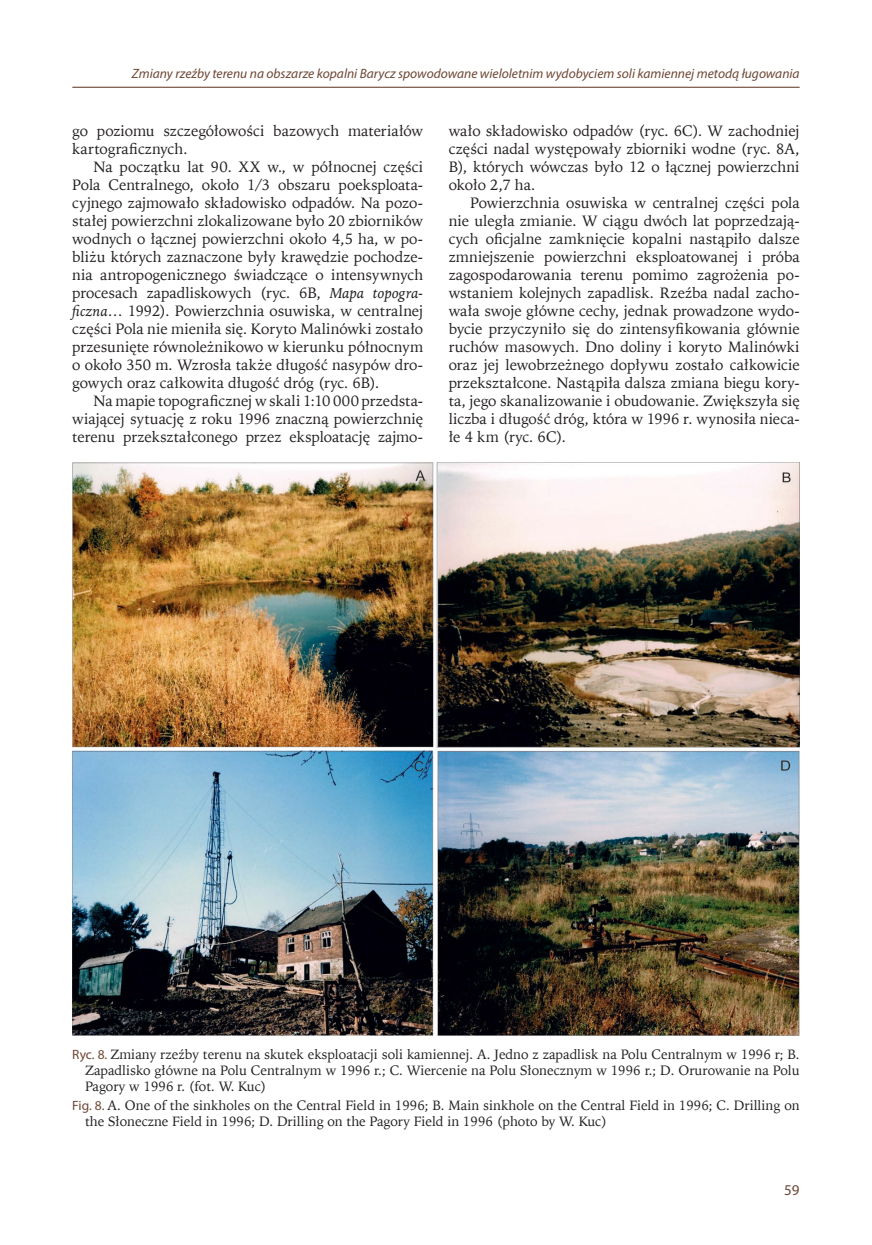
<style>
.page{position:relative;width:872px;height:1245px;background:#fff}
.page>*{position:absolute;margin:0;border:0;box-sizing:border-box;transform-origin:0 0}
.t1{font:15px/18px "Iowan Old St EU";color:#231f20;text-align:justify}
.t2{font:15px "Myriad Pro";color:#6d4734}
.Tytuł_tabeli_ryciny_PL{font:13.5px/16.2px "Iowan Old St EU";color:#231f20;text-align:justify}
.Tytuł_tabeli_ryciny_ENG{font:13.5px/16.2px "Iowan Old St EU";color:#231f20}
.t3{font:italic 13.5px "Myriad Pro";color:#6d4734}
.s1{font-style:italic}
.s2{font-family:"Myriad Pro";color:#6d4734}
</style>
<div class="page">
<hr style="left:72px;top:87px;width:727px;height:1px;background:#6d4734">
<img style="left:72px;top:463px;width:727px;height:573px">
<p class="t3" style="left:132px;top:65px;width:669px">Zmiany rzeźby terenu na obszarze kopalni Barycz spowodowane wieloletnim wydobyciem soli kamiennej metodą ługowania</p>
<p class="t1" style="left:72px;top:123px;width:352px">go poziomu szczegółowości bazowych materiałów kartograficznych.</p>
<p class="t1" style="left:72px;top:159px;width:352px;text-indent:21px">Na początku lat 90. XX w., w północnej części Pola Centralnego, około 1/3 obszaru poeksploata&shy;cyjnego zajmowało składowisko odpadów. Na pozo&shy;stałej powierzchni zlokalizowane było 20 zbiorników wodnych o łącznej powierzchni około 4,5 ha, w po&shy;bliżu których zaznaczone były krawędzie pochodze&shy;nia antropogenicznego świadczące o intensywnych procesach zapadliskowych (ryc. 6B, <span class="s1">Mapa topogra&shy;ficzna</span>… 1992). Powierzchnia osuwiska, w centralnej części Pola nie mieniła się. Koryto Malinówki zostało przesunięte równoleżnikowo w kierunku północnym o około 350 m. Wzrosła także długość nasypów dro&shy;gowych oraz całkowita długość dróg (ryc. 6B).</p>
<p class="t1" style="left:72px;top:393px;width:352px;text-indent:21px">Na mapie topograficznej w skali 1:10 000 przedsta&shy;wiającej sytuację z roku 1996 znaczną powierzchnię terenu przekształconego przez eksploatację zajmo-</p>
<p class="t1" style="left:449px;top:123px;width:352px">wało składowisko odpadów (ryc. 6C). W zachodniej części nadal występowały zbiorniki wodne (ryc. 8A, B), których wówczas było 12 o łącznej powierzchni około 2,7 ha.</p>
<p class="t1" style="left:449px;top:195px;width:352px;text-indent:21px">Powierzchnia osuwiska w centralnej części pola nie uległa zmianie. W ciągu dwóch lat poprzedzają&shy;cych oficjalne zamknięcie kopalni nastąpiło dalsze zmniejszenie powierzchni eksploatowanej i próba zagospodarowania terenu pomimo zagrożenia po&shy;wstaniem kolejnych zapadlisk. Rzeźba nadal zacho&shy;wała swoje główne cechy, jednak prowadzone wydo&shy;bycie przyczyniło się do zintensyfikowania głównie ruchów masowych. Dno doliny i koryto Malinówki oraz jej lewobrzeżnego dopływu zostało całkowicie przekształcone. Nastąpiła dalsza zmiana biegu kory&shy;ta, jego skanalizowanie i obudowanie. Zwiększyła się liczba i długość dróg, która w 1996 r. wynosiła nieca&shy;łe 4 km (ryc. 6C).</p>
<p class="Tytuł_tabeli_ryciny_PL" style="left:85px;top:1046px;width:716px;text-indent:-13px"><span class="s2">Ryc. 8.</span> Zmiany rzeźby terenu na skutek eksploatacji soli kamiennej. A. Jedno z zapadlisk na Polu Centralnym w 1996 r; B.<br>Zapadlisko główne na Polu Centralnym w 1996 r.; C. Wiercenie na Polu Słonecznym w 1996 r.; D. Orurowanie na Polu Pagory w 1996 r. (fot. W. Kuc)</p>
<p class="Tytuł_tabeli_ryciny_ENG" style="left:85px;top:1098px;width:716px;text-indent:-13px"><span class="s2">Fig. 8.</span> A. One of the sinkholes on the Central Field in 1996; B. Main sinkhole on the Central Field in 1996; C. Drilling on the Słoneczne Field in 1996; D. Drilling on the Pagory Field in 1996 (photo by W. Kuc)</p>
<p class="t2" style="left:784px;top:1181px;width:17px">59</p>
</div>
